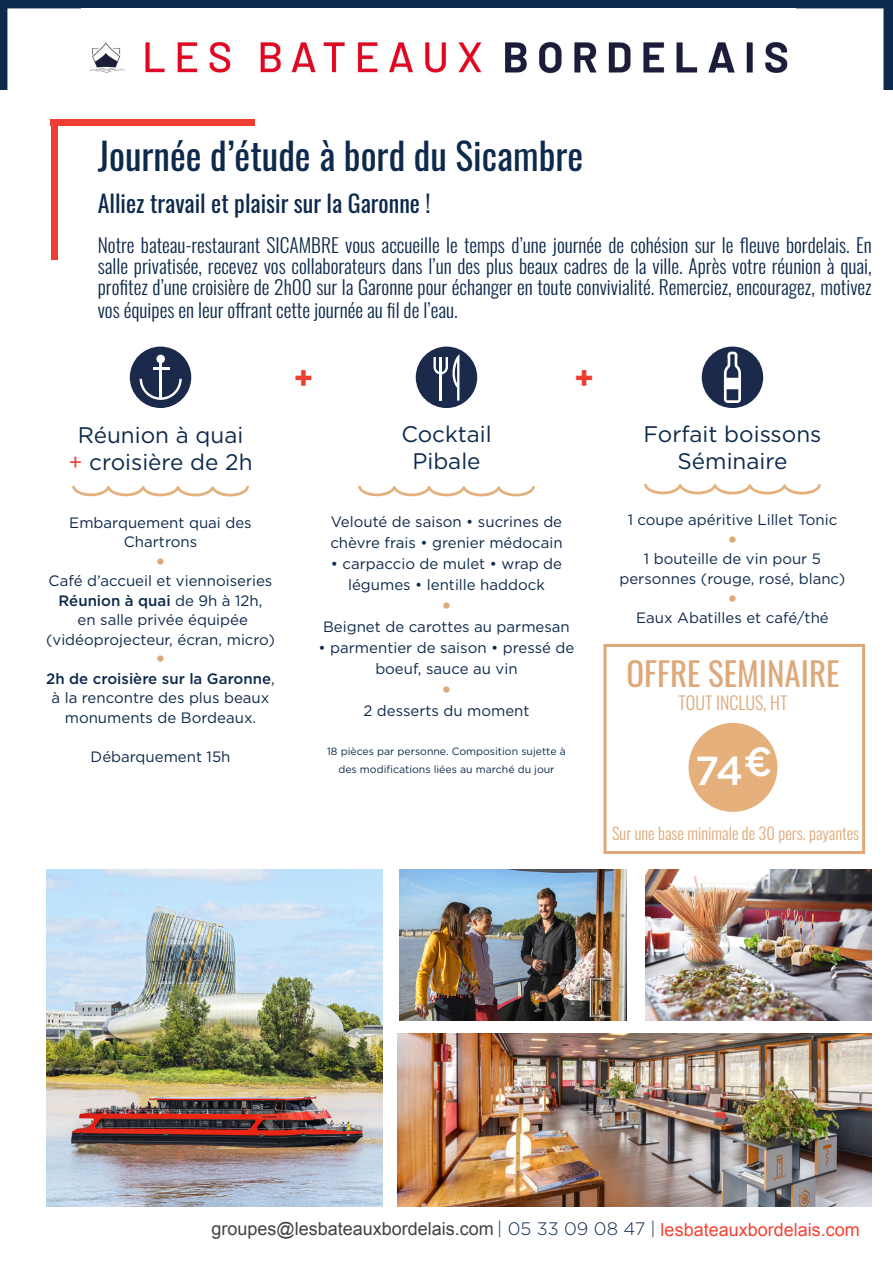
<style>
.page{position:relative;width:893px;height:1263px;background:#fff}
.page>*{position:absolute;margin:0;border:0;box-sizing:border-box;transform-origin:0 0}
.t1{font:500 40.5px "Gotham";color:#fff}
.t2{font:37.5px "Oswald";color:#0d294b}
.t3{font:33px "Oswald";color:#dea97a}
.t4{font:700 31.5px "Gotham";color:#ee3e34}
.t5{font:24px "Oswald";color:#0d294b}
.t6{font:24px "Gotham";color:#dea97a}
.t7{font:22.5px/27px "Gotham";color:#0d294b;text-align:center}
.t8{font:300 19.5px/21px "Oswald";color:#0d294b;text-align:justify}
.t9{font:300 18px "Oswald";color:#dea97a}
.t10{font:300 16.5px "Oswald";color:#dea97a}
.t11{font:15px/19.5px "Gotham";color:#0d294b;text-align:center}
.t12{font:10.5px/18px "Gotham";color:#0d294b;text-align:center}
.s1{color:#ee3e34}
.s2{font-weight:500}
</style>
<div class="page">
<div style="left:0;top:0;width:893px;height:89px;background:#0d294b"></div>
<div style="left:51px;top:125px;width:6px;height:135px;background:#ee3e34"></div>
<div style="left:51px;top:119px;width:204px;height:7px;background:#ee3e34"></div>
<div style="left:416px;top:347px;width:61px;height:61px;background:#1b2a4b;border-radius:50%"></div>
<svg style="left:433px;top:354px;width:26px;height:47px"></svg>
<div style="left:702px;top:347px;width:61px;height:61px;background:#1b2a4b;border-radius:50%"></div>
<svg style="left:724px;top:352px;width:17px;height:51px"></svg>
<div style="left:130px;top:347px;width:61px;height:61px;background:#1b2a4b;border-radius:50%"></div>
<hr style="left:159px;top:362px;width:3px;height:36px;background:#fff">
<svg style="left:140px;top:379px;width:42px;height:21px"></svg>
<svg style="left:153px;top:355px;width:16px;height:14px"></svg>
<svg style="left:72px;top:486px;width:177px;height:10px"></svg>
<svg style="left:358px;top:486px;width:177px;height:10px"></svg>
<svg style="left:644px;top:484px;width:177px;height:11px"></svg>
<img style="left:398px;top:1033px;width:474px;height:173px">
<img style="left:645px;top:869px;width:227px;height:151px">
<img style="left:400px;top:869px;width:226px;height:151px">
<img style="left:47px;top:870px;width:336px;height:336px">
<div style="left:603px;top:644px;width:262px;height:210px;border:3px solid #dea97a"></div>
<div style="left:688px;top:723px;width:89px;height:89px;background:#e5b07c;border-radius:50%"></div>
<svg style="left:661px;top:1223px;width:198px;height:14px"></svg>
<svg style="left:211px;top:1221px;width:282px;height:18px"></svg>
<div style="left:7px;top:8px;width:876px;height:89px;background:#fff"></div>
<img style="left:82px;top:9px;width:714px;height:88px">
<p class="t2" style="left:98px;top:123px;width:487px">Journée d’étude à bord du Sicambre</p>
<p class="t5" style="left:98px;top:181px;width:334px">Alliez travail et plaisir sur la Garonne !</p>
<p class="t8" style="left:98px;top:232px;width:775px">Notre bateau-restaurant SICAMBRE vous accueille le temps d’une journée de cohésion sur le fleuve bordelais. En salle privatisée, recevez vos collaborateurs dans l’un des plus beaux cadres de la ville. Après votre réunion à quai, profitez d’une croisière de 2h00 sur la Garonne pour échanger en toute convivialité. Remerciez, encouragez, motivez</p>
<p class="t8" style="left:98px;top:298px;width:361px">vos équipes en leur offrant cette journée au fil de l’eau.</p>
<p class="t7" style="left:78px;top:421px;width:167px">Réunion à quai</p>
<p class="t7" style="left:68px;top:448px;width:186px"><span class="s1">+</span> croisière de 2h</p>
<p class="t11" style="left:69px;top:512px;width:184px">Embarquement quai des<br>Chartrons</p>
<p class="t6" style="left:155px;top:546px;width:13px">•</p>
<p class="t11" style="left:46px;top:571px;width:230px">Café d’accueil et viennoiseries<br><span class="s2">Réunion à quai</span> de 9h à 12h,<br>en salle privée équipée (vidéoprojecteur, écran, micro)</p>
<p class="t6" style="left:155px;top:643px;width:13px">•</p>
<p class="t11" style="left:46px;top:668px;width:230px"><span class="s2">2h de croisière sur la Garonne</span>, à la rencontre des plus beaux monuments de Bordeaux.</p>
<p class="t11" style="left:91px;top:746px;width:141px">Débarquement 15h</p>
<p class="t4" style="left:293px;top:357px;width:22px">+</p>
<p class="t4" style="left:574px;top:357px;width:22px">+</p>
<p class="t7" style="left:401px;top:420px;width:92px">Cocktail<br>Pibale</p>
<p class="t11" style="left:330px;top:510px;width:234px;line-height:21px;text-align:left">Velouté de saison • sucrines de chèvre frais • grenier médocain</p>
<p class="t11" style="left:331px;top:552px;width:233px;line-height:21px">• carpaccio de mulet • wrap de légumes • lentille haddock</p>
<p class="t6" style="left:441px;top:590px;width:13px">•</p>
<p class="t11" style="left:323px;top:616px;width:248px">Beignet de carottes au parmesan</p>
<p class="t11" style="left:319px;top:636px;width:257px;line-height:21px">• parmentier de saison • pressé de boeuf, sauce au vin</p>
<p class="t6" style="left:441px;top:674px;width:13px">•</p>
<p class="t11" style="left:363px;top:700px;width:168px">2 desserts du moment</p>
<p class="t12" style="left:327px;top:742px;width:240px">18 pièces par personne. Composition sujette à des modifications liées au marché du jour</p>
<p class="t7" style="left:643px;top:420px;width:179px">Forfait boissons</p>
<p class="t7" style="left:678px;top:447px;width:111px">Séminaire</p>
<p class="t11" style="left:628px;top:510px;width:211px">1 coupe apéritive Lillet Tonic</p>
<p class="t6" style="left:727px;top:524px;width:13px">•</p>
<p class="t11" style="left:619px;top:549px;width:227px">1 bouteille de vin pour 5 personnes (rouge, rosé, blanc)</p>
<p class="t6" style="left:727px;top:583px;width:13px">•</p>
<p class="t11" style="left:636px;top:608px;width:194px">Eaux Abatilles et café/thé</p>
<p class="t3" style="left:626px;top:644px;width:215px">OFFRE SEMINAIRE</p>
<p class="t9" style="left:678px;top:687px;width:111px">TOUT INCLUS, HT</p>
<p class="t1" style="left:695px;top:744px;width:80px">74€</p>
<p class="t10" style="left:612px;top:819px;width:249px">Sur une base minimale de 30 pers. payantes</p>
</div>
